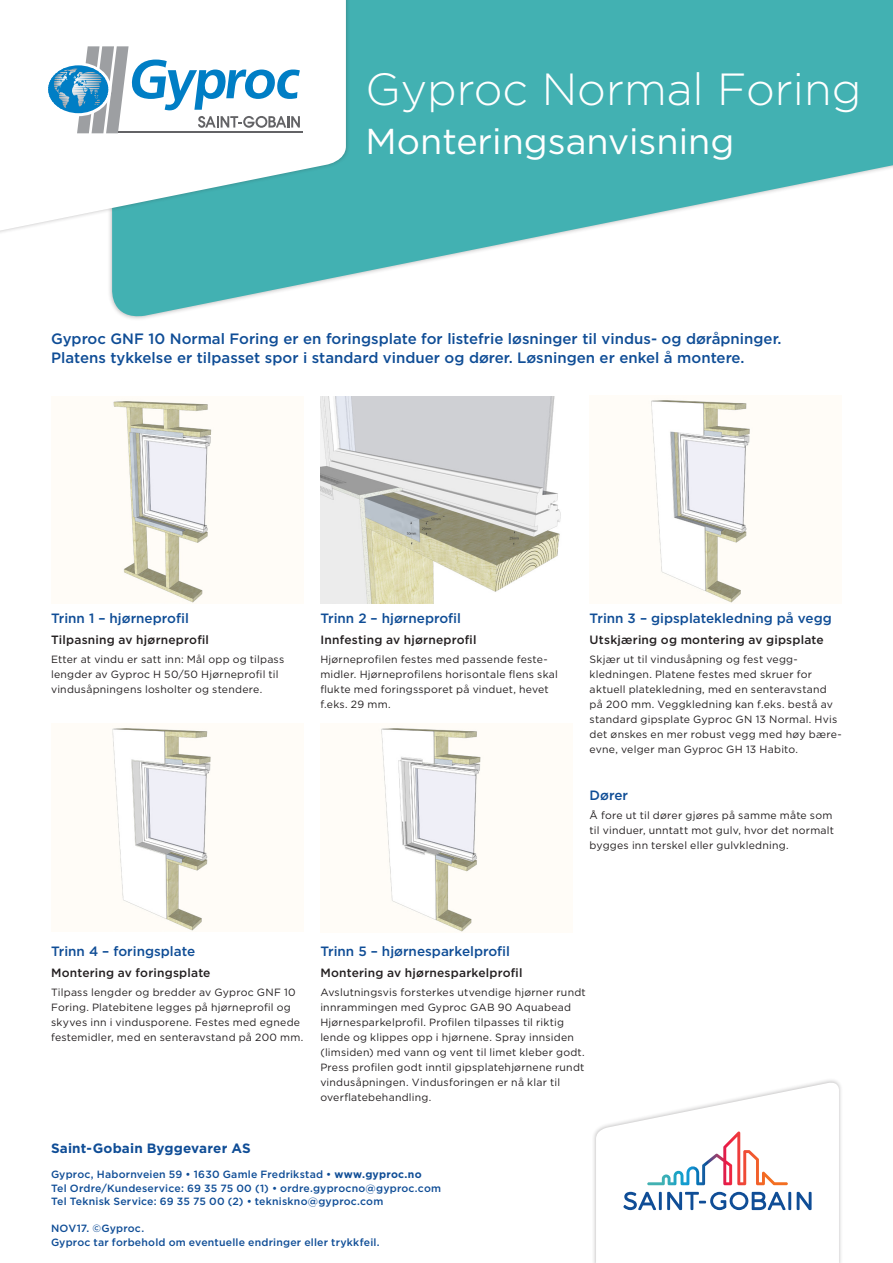
<style>
.page{position:relative;width:893px;height:1263px;background:#fff}
.page>*{position:absolute;margin:0;border:0;box-sizing:border-box;transform-origin:0 0}
.Rubbe_1{font:300 45px "Gotham";color:#fff}
.Rubbe_2{font:36px "Gotham";color:#fff}
.Ingress{font:500 15px/19.5px "Gotham";color:#0f4d96}
.Mellan{font:500 13.5px "Gotham";color:#0f4d96}
.t1{font:700 13.5px "Gotham";letter-spacing:.015em;color:#0f4d96}
.Bröd{font:500 12px "Gotham";letter-spacing:.015em;color:#231f20}
.Bröd-2{font:10.5px/15px "Gotham";letter-spacing:.02em;color:#231f20}
.t2{font:500 10.5px "Gotham";letter-spacing:.02em;color:#0f4d96}
.s1{font-weight:700}
</style>
<div class="page">
<svg style="left:111px;top:0;width:782px;height:319px;fill:#42b1b2"></svg>
<div style="left:592px;top:1078px;width:251px;height:185px;background:#231f20;opacity:.3"></div>
<svg style="left:596px;top:1081px;width:243px;height:182px"></svg>
<svg style="left:0;top:0;width:346px;height:241px"></svg>
<hr style="left:118px;top:132px;width:185px;height:1px;background:#636366">
<svg style="left:48px;top:46px;width:252px;height:87px"></svg>
<img style="left:113px;top:401px;width:99px;height:202px">
<img style="left:320px;top:396px;width:241px;height:208px">
<img style="left:651px;top:400px;width:99px;height:203px">
<img style="left:112px;top:728px;width:99px;height:203px">
<img style="left:381px;top:728px;width:100px;height:204px">
<p class="Rubbe_1" style="left:366px;top:61px;width:497px">Gyproc Normal Foring</p>
<p class="Rubbe_2" style="left:366px;top:118px;width:370px">Monteringsanvisning</p>
<p class="Ingress" style="left:51px;top:328px;width:732px">Gyproc GNF 10 Normal Foring er en foringsplate for listefrie løsninger til vindus- og døråpninger.<br>Platens tykkelse er tilpasset spor i standard vinduer og dører. Løsningen er enkel å montere.</p>
<p class="Mellan" style="left:51px;top:609px;width:139px">Trinn 1 – hjørneprofil</p>
<p class="Bröd" style="left:51px;top:632px;width:159px">Tilpasning av hjørneprofil</p>
<p class="Bröd-2" style="left:51px;top:652px;width:235px">Etter at vindu er satt inn: Mål opp og tilpass lengder av Gyproc H 50/50 Hjørneprofil til vindusåpningens losholter og stendere.</p>
<p class="Mellan" style="left:320px;top:609px;width:142px">Trinn 2 – hjørneprofil</p>
<p class="Bröd" style="left:320px;top:632px;width:158px">Innfesting av hjørneprofil</p>
<p class="Bröd-2" style="left:320px;top:652px;width:239px">Hjørneprofilen festes med passende feste&shy;midler. Hjørneprofilens horisontale flens skal flukte med foringssporet på vinduet, hevet f.eks. 29 mm.</p>
<p class="Mellan" style="left:590px;top:609px;width:244px">Trinn 3 – gipsplatekledning på vegg</p>
<p class="Bröd" style="left:590px;top:632px;width:236px">Utskjæring og montering av gipsplate</p>
<p class="Bröd-2" style="left:590px;top:652px;width:254px">Skjær ut til vindusåpning og fest vegg&shy;kledningen. Platene festes med skruer for aktuell platekledning, med en senteravstand på 200 mm. Veggkledning kan f.eks. bestå av standard gipsplate Gyproc GN 13 Normal. Hvis det ønskes en mer robust vegg med høy bære&shy;evne, velger man Gyproc GH 13 Habito.</p>
<p class="Mellan" style="left:590px;top:786px;width:40px">Dører</p>
<p class="Bröd-2" style="left:590px;top:807px;width:246px">Å fore ut til dører gjøres på samme måte som til vinduer, unntatt mot gulv, hvor det normalt bygges inn terskel eller gulvkledning.</p>
<p class="Mellan" style="left:51px;top:942px;width:146px">Trinn 4 – foringsplate</p>
<p class="Bröd" style="left:51px;top:964px;width:161px">Montering av foringsplate</p>
<p class="Bröd-2" style="left:51px;top:984px;width:254px">Tilpass lengder og bredder av Gyproc GNF 10<br>Foring. Platebitene legges på hjørneprofil og skyves inn i vindusporene. Festes med egnede festemidler, med en senteravstand på 200 mm.</p>
<p class="Mellan" style="left:320px;top:942px;width:191px">Trinn 5 – hjørnesparkelprofil</p>
<p class="Bröd" style="left:320px;top:964px;width:204px">Montering av hjørnesparkelprofil</p>
<p class="Bröd-2" style="left:320px;top:984px;width:267px">Avslutningsvis forsterkes utvendige hjørner rundt innrammingen med Gyproc GAB 90 Aquabead Hjørnesparkelprofil. Profilen tilpasses til riktig lende og klippes opp i hjørnene. Spray innsiden (limsiden) med vann og vent til limet kleber godt.<br>Press profilen godt inntil gipsplatehjørnene rundt vindusåpningen. Vindusforingen er nå klar til overflatebehandling.</p>
<p class="t1" style="left:51px;top:1139px;width:201px">Saint-Gobain Byggevarer AS</p>
<p class="t2" style="left:51px;top:1167px;width:372px">Gyproc, Habornveien 59 • 1630 Gamle Fredrikstad • <span class="s1">www.gyproc.no</span></p>
<p class="t2" style="left:51px;top:1181px;width:392px">Tel Ordre/Kundeservice: 69 35 75 00 (1) • ordre.gyprocno@gyproc.com</p>
<p class="t2" style="left:51px;top:1194px;width:334px">Tel Teknisk Service: 69 35 75 00 (2) • tekniskno@gyproc.com</p>
<p class="t2" style="left:51px;top:1221px;width:95px">NOV17. ©Gyproc.</p>
<p class="t2" style="left:51px;top:1235px;width:330px">Gyproc tar forbehold om eventuelle endringer eller trykkfeil.</p>
</div>
